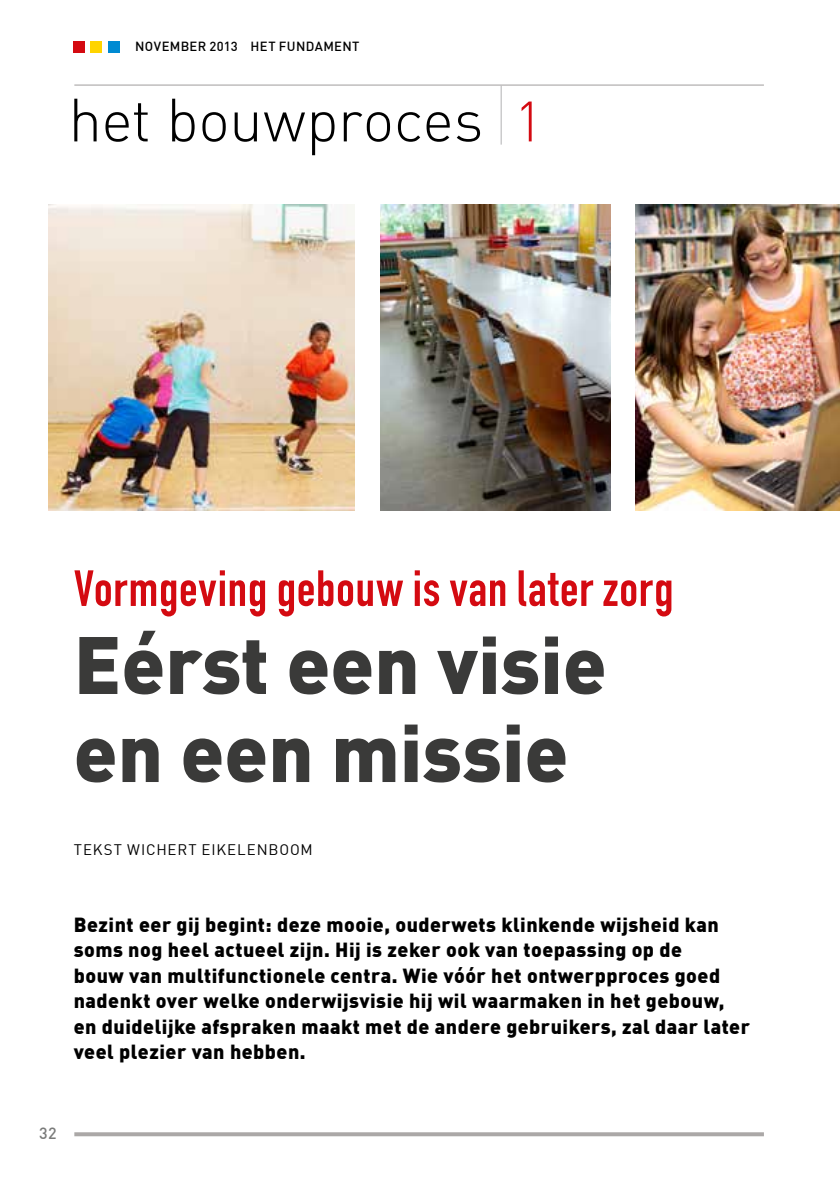
<style>
.page{position:relative;width:840px;height:1191px;background:#fff}
.page>*{position:absolute;margin:0;border:0;box-sizing:border-box;transform-origin:0 0}
.t1{font:900 80px/88px "DIN Offc Pro";color:#3a3a39}
.t2{font:300 60px "DIN Offc Pro";letter-spacing:-.01em;color:#000}
.t3{font:50px "DIN Engschrift Alternate";letter-spacing:.015em;color:#d40a11}
.t4{font:900 20px/25.6px "DIN Offc Pro";letter-spacing:.025em;color:#000}
.t5{font:500 16px "DIN Offc Pro";color:#7a7b7a}
.t6{font:15px "DIN Offc Pro";color:#000}
.t7{font:500 13px "DIN Offc Pro";letter-spacing:.025em;color:#000}
.s1{font-size:56px;color:#d40a11}
</style>
<div class="page">
<svg style="left:74px;top:1132px;width:689px;height:4px;background:#b0aead"></svg>
<hr style="left:74px;top:85px;width:689px;height:1px;background:#9f9d9c">
<img style="left:635px;top:204px;width:204px;height:306px">
<img style="left:380px;top:204px;width:229px;height:306px">
<img style="left:48px;top:204px;width:306px;height:306px">
<hr style="left:500px;top:86px;width:1px;height:59px;background:#b1b2b3">
<div style="left:108px;top:41px;width:11px;height:11px;background:#008ad2"></div>
<div style="left:91px;top:41px;width:11px;height:11px;background:#ffd400"></div>
<div style="left:74px;top:41px;width:11px;height:11px;background:#d40a11"></div>
<p class="t7" style="left:135px;top:36px;width:226px">NOVEMBER 2013 HET FUNDAMENT</p>
<h2 class="t2" style="left:68px;top:73px;width:475px">het bouwproces <span class="s1">1</span></h2>
<h3 class="t3" style="left:74px;top:559px;width:601px">Vormgeving gebouw is van later zorg</h3>
<h1 class="t1" style="left:74px;top:609px;width:534px">Eérst een visie en een missie</h1>
<p class="t6" style="left:74px;top:837px;width:20px">TEKST</p>
<p class="t6" style="left:127px;top:837px;width:24px">WICHERT</p>
<p class="t6" style="left:201px;top:837px;width:21px">EIKELENBOOM</p>
<p class="t4" style="left:74px;top:908px;width:677px">Bezint eer gij begint: deze mooie, ouderwets klinkende wijsheid kan soms nog heel actueel zijn. Hij is zeker ook van toepassing op de<br>bouw van multifunctionele centra. Wie vóór het ontwerpproces goed nadenkt over welke onderwijsvisie hij wil waarmaken in het gebouw, en duidelijke afspraken maakt met de andere gebruikers, zal daar later veel plezier van hebben.</p>
<p class="t5" style="left:39px;top:1120px;width:19px">32</p>
</div>
